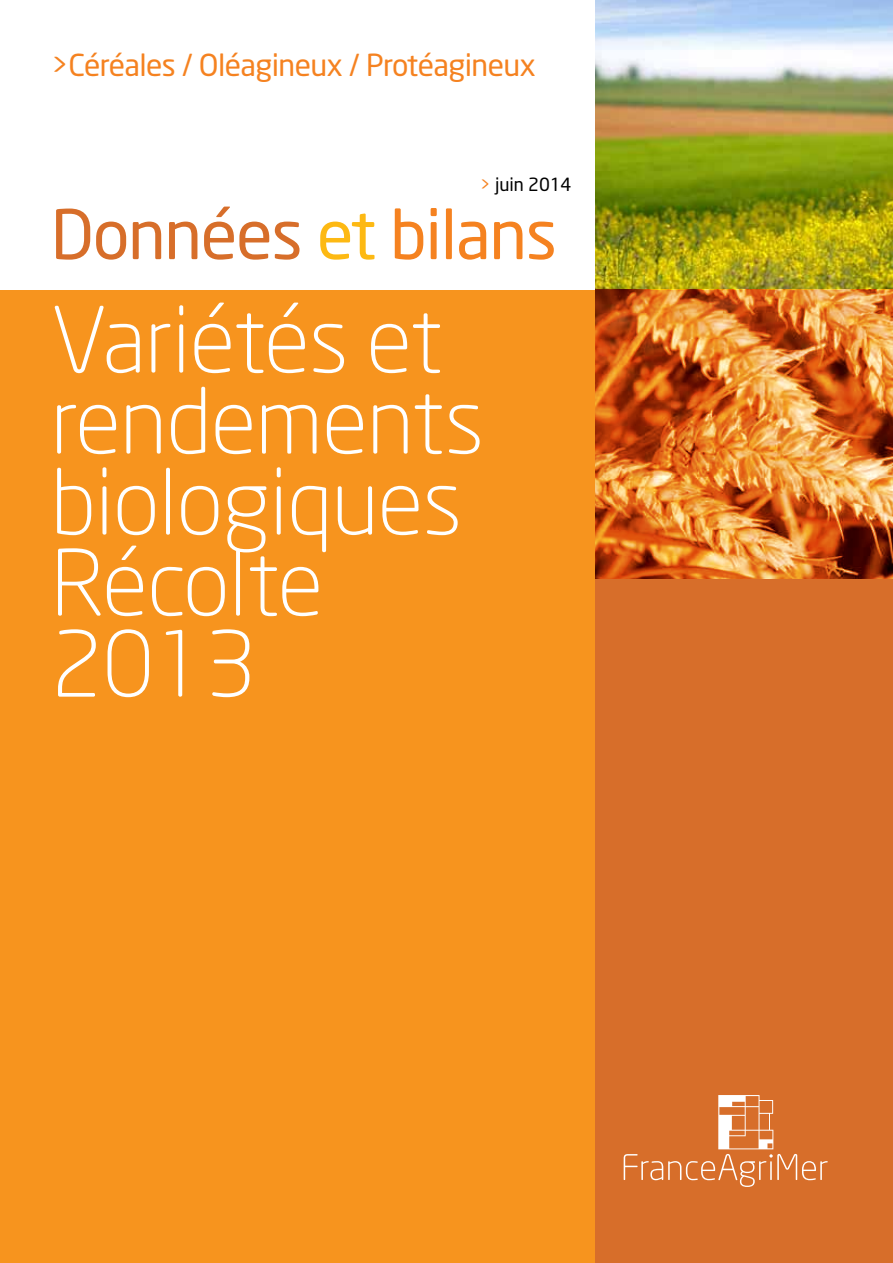
<style>
.page{position:relative;width:893px;height:1263px;background:#fff}
.page>*{position:absolute;margin:0;border:0;box-sizing:border-box;transform-origin:0 0}
.t1{font:300 90px/81px "Neo Sans";letter-spacing:-.01em;color:#fff}
.t2{font:67.5px "Neo Sans";letter-spacing:-.02em;color:#d76e2a}
.t3{font:30px "Neo Sans";letter-spacing:-.02em;color:#f58220}
.t4{font:18px "Neo Sans";letter-spacing:-.005em;color:#000}
.s1{color:#f58220}
.s2{color:#fdb913}
</style>
<div class="page">
<div style="left:0;top:290px;width:595px;height:973px;background:#f7941e"></div>
<div style="left:595px;top:290px;width:298px;height:973px;background:#d76e2a"></div>
<img style="left:595px;top:0;width:298px;height:579px">
<svg style="left:624px;top:1095px;width:204px;height:92px"></svg>
<p class="t3" style="left:51px;top:47px;width:487px">&gt;Céréales / Oléagineux / Protéagineux</p>
<p class="t4" style="left:480px;top:173px;width:93px"><span class="s1">&gt;</span> juin 2014</p>
<p class="t2" style="left:51px;top:193px;width:508px">Données <span class="s2">et</span> <span class="s1">bilans</span></p>
<p class="t1" style="left:51px;top:299px;width:435px">Variétés et rendements biologiques<br>Récolte<br>2013</p>
</div>
